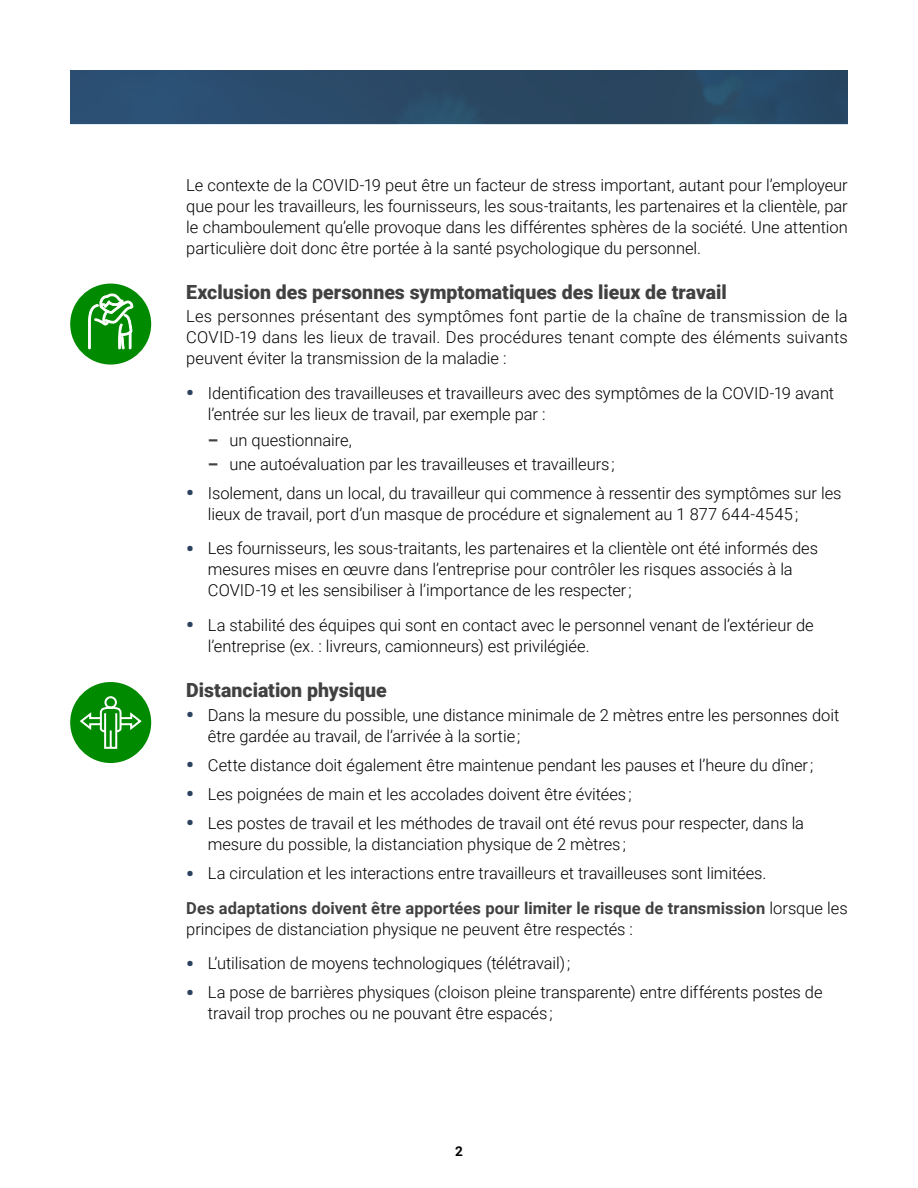
<style>
.page{position:relative;width:918px;height:1188px;background:#fff}
.page>*{position:absolute;margin:0;border:0;box-sizing:border-box;transform-origin:0 0}
.Sous-titre__H3{font:900 19.5px "Roboto";color:#414141}
.Texte_courant__P{font:300 16.5px/21px "Roboto";letter-spacing:-.005em;color:#000}
.Texte_courant__P-2{font:700 16.5px/21px "Roboto";letter-spacing:.005em;color:#414141}
.t1{font:700 13.5px "Roboto";color:#000}
.s1{font-weight:900;font-size:21px;color:#2b425e}
.s2{font-weight:900;color:#414141}
.s3{font-weight:300;color:#000}
</style>
<div class="page">
<img style="left:70px;top:70px;width:778px;height:54px">
<div style="left:70px;top:284px;width:81px;height:81px;background:#008a00;border-radius:50%"></div>
<svg style="left:88px;top:294px;width:45px;height:55px"></svg>
<div style="left:70px;top:682px;width:81px;height:81px;background:#008a00;border-radius:50%"></div>
<svg style="left:78px;top:695px;width:65px;height:55px"></svg>
<p class="Texte_courant__P" style="left:186px;top:174px;width:663px;text-align:justify">Le contexte de la COVID-19 peut être un facteur de stress important, autant pour l’employeur que pour les travailleurs, les fournisseurs, les sous-traitants, les partenaires et la clientèle, par le chamboulement qu’elle provoque dans les différentes sphères de la société. Une attention particulière doit donc être portée à la santé psychologique du personnel.</p>
<h3 class="Sous-titre__H3" style="left:186px;top:278px;width:542px">Exclusion des personnes symptomatiques des lieux de travail</h3>
<p class="Texte_courant__P" style="left:186px;top:305px;width:663px;text-align:justify">Les personnes présentant des symptômes font partie de la chaîne de transmission de la COVID-19 dans les lieux de travail. Des procédures tenant compte des éléments suivants peuvent éviter la transmission de la maladie :</p>
<p class="Texte_courant__P" style="left:208px;top:382px;width:628px;text-indent:-22px"><span class="s1">•</span> Identification des travailleuses et travailleurs avec des symptômes de la COVID-19 avant l’entrée sur les lieux de travail, par exemple par :</p>
<p class="Texte_courant__P" style="left:208px;top:429px;width:145px"><span class="s2">–</span> un questionnaire,</p>
<p class="Texte_courant__P" style="left:208px;top:453px;width:408px"><span class="s2">–</span> une autoévaluation par les travailleuses et travailleurs ;</p>
<p class="Texte_courant__P" style="left:208px;top:482px;width:635px;text-indent:-22px"><span class="s1">•</span> Isolement, dans un local, du travailleur qui commence à ressentir des symptômes sur les lieux de travail, port d’un masque de procédure et signalement au 1 877 644-4545 ;</p>
<p class="Texte_courant__P" style="left:208px;top:537px;width:612px;text-indent:-22px"><span class="s1">•</span> Les fournisseurs, les sous-traitants, les partenaires et la clientèle ont été informés des mesures mises en œuvre dans l’entreprise pour contrôler les risques associés à la<br>COVID-19 et les sensibiliser à l’importance de les respecter ;</p>
<p class="Texte_courant__P" style="left:208px;top:614px;width:607px;text-indent:-22px"><span class="s1">•</span> La stabilité des équipes qui sont en contact avec le personnel venant de l’extérieur de l’entreprise (ex. : livreurs, camionneurs) est privilégiée.</p>
<h3 class="Sous-titre__H3" style="left:186px;top:676px;width:202px">Distanciation physique</h3>
<p class="Texte_courant__P" style="left:208px;top:704px;width:633px;text-indent:-22px"><span class="s1">•</span> Dans la mesure du possible, une distance minimale de 2 mètres entre les personnes doit être gardée au travail, de l’arrivée à la sortie ;</p>
<p class="Texte_courant__P" style="left:186px;top:754px;width:629px"><span class="s1">•</span> Cette distance doit également être maintenue pendant les pauses et l’heure du dîner ;</p>
<p class="Texte_courant__P" style="left:186px;top:783px;width:447px"><span class="s1">•</span> Les poignées de main et les accolades doivent être évitées ;</p>
<p class="Texte_courant__P" style="left:208px;top:812px;width:598px;text-indent:-22px"><span class="s1">•</span> Les postes de travail et les méthodes de travail ont été revus pour respecter, dans la mesure du possible, la distanciation physique de 2 mètres ;</p>
<p class="Texte_courant__P" style="left:186px;top:862px;width:582px"><span class="s1">•</span> La circulation et les interactions entre travailleurs et travailleuses sont limitées.</p>
<p class="Texte_courant__P-2" style="left:186px;top:897px;width:663px">Des adaptations doivent être apportées pour limiter le risque de transmission <span class="s3">lorsque les principes de distanciation physique ne peuvent être respectés :</span></p>
<p class="Texte_courant__P" style="left:186px;top:952px;width:386px"><span class="s1">•</span> L’utilisation de moyens technologiques (télétravail) ;</p>
<p class="Texte_courant__P" style="left:208px;top:981px;width:616px;text-indent:-22px"><span class="s1">•</span> La pose de barrières physiques (cloison pleine transparente) entre différents postes de travail trop proches ou ne pouvant être espacés ;</p>
<p class="t1" style="left:455px;top:1141px;width:9px">2</p>
</div>
